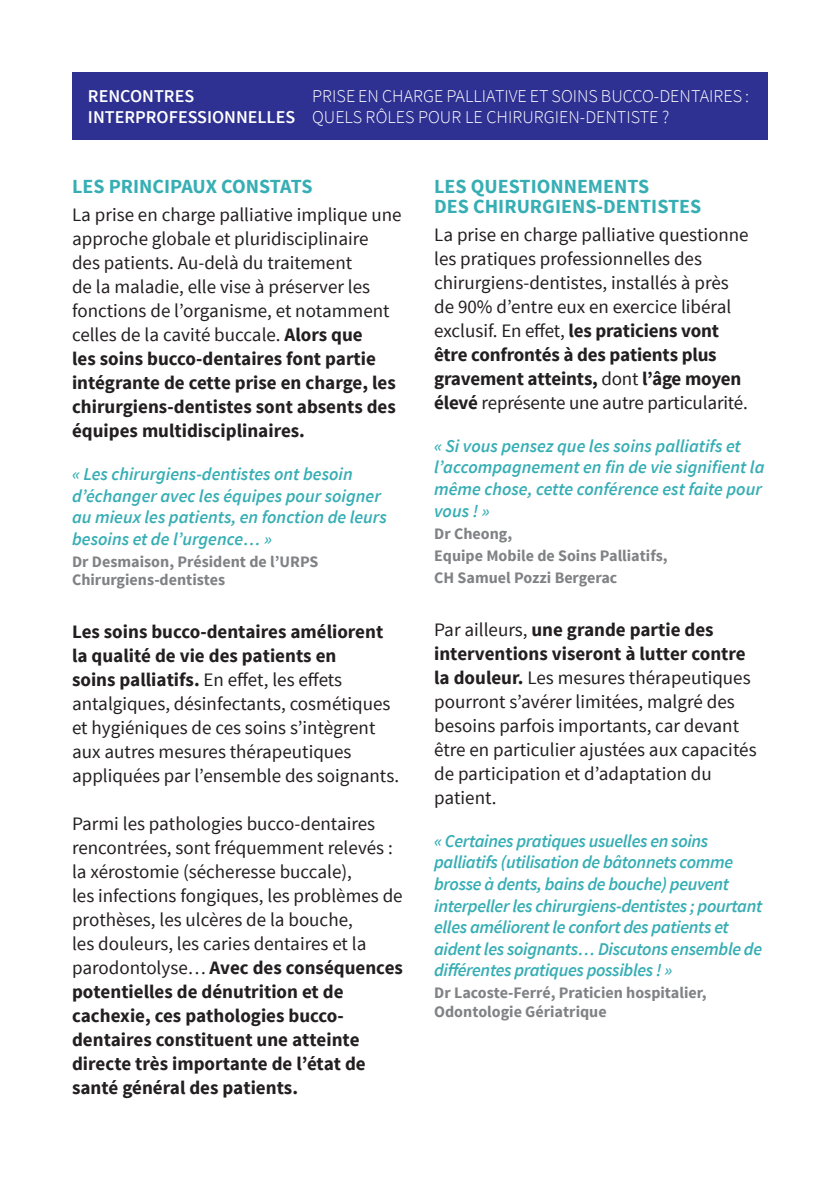
<style>
.page{position:relative;width:840px;height:1191px;background:#fff}
.page>*{position:absolute;margin:0;border:0;box-sizing:border-box;transform-origin:0 0}
.t1{font:700 20px/20px "Source Sans Pro";color:#36aeb4}
.t2{font:19px/24px "Source Sans Pro";color:#231f20}
.t3{font:italic 600 18px/21.6px "Source Sans Pro";letter-spacing:-.02em;color:#36aeb4}
.t4{font:italic 600 18px/21.6px "Source Sans Pro";color:#36aeb4}
.t5{font:300 18px/21.6px "Source Sans Pro";color:#fff}
.t6{font:600 18px/21.6px "Source Sans Pro";color:#fff}
.t7{font:700 16px/18px "Source Sans Pro";color:#808285}
.s1{font-weight:700}
</style>
<div class="page">
<div style="left:72px;top:72px;width:695px;height:67px;background:#2e3092"></div>
<p class="t6" style="left:88px;top:85px;width:209px">RENCONTRES<br>INTERPROFESSIONNELLES</p>
<p class="t5" style="left:312px;top:85px;width:438px">PRISE EN CHARGE PALLIATIVE ET SOINS BUCCO-DENTAIRES :<br>QUELS RÔLES POUR LE CHIRURGIEN-DENTISTE ?</p>
<p class="t1" style="left:72px;top:177px;width:242px">LES PRINCIPAUX CONSTATS</p>
<p class="t2" style="left:72px;top:203px;width:331px">La prise en charge palliative implique une approche globale et pluridisciplinaire<br>des patients. Au-delà du traitement<br>de la maladie, elle vise à préserver les fonctions de l’organisme, et notamment celles de la cavité buccale. <span class="s1">Alors que<br>les soins bucco-dentaires font partie intégrante de cette prise en charge, les chirurgiens-dentistes sont absents des équipes multidisciplinaires.</span></p>
<p class="t4" style="left:72px;top:463px;width:316px">« Les chirurgiens-dentistes ont besoin d’échanger avec les équipes pour soigner au mieux les patients, en fonction de leurs besoins et de l’urgence… »</p>
<p class="t7" style="left:72px;top:553px;width:248px">Dr Desmaison, Président de l’URPS<br>Chirurgiens-dentistes</p>
<p class="t2" style="left:72px;top:619px;width:328px"><span class="s1">Les soins bucco-dentaires améliorent la qualité de vie des patients en<br>soins palliatifs.</span> En effet, les effets antalgiques, désinfectants, cosmétiques et hygiéniques de ces soins s’intègrent aux autres mesures thérapeutiques appliquées par l’ensemble des soignants.</p>
<p class="t2" style="left:72px;top:811px;width:332px">Parmi les pathologies bucco-dentaires rencontrées, sont fréquemment relevés : la xérostomie (sécheresse buccale),<br>les infections fongiques, les problèmes de prothèses, les ulcères de la bouche,<br>les douleurs, les caries dentaires et la parodontolyse… <span class="s1">Avec des conséquences potentielles de dénutrition et de cachexie, ces pathologies bucco&shy;dentaires constituent une atteinte directe très importante de l’état de santé général des patients.</span></p>
<p class="t1" style="left:434px;top:177px;width:268px">LES QUESTIONNEMENTS<br>DES CHIRURGIENS-DENTISTES</p>
<p class="t2" style="left:434px;top:223px;width:316px">La prise en charge palliative questionne les pratiques professionnelles des chirurgiens-dentistes, installés à près de 90% d’entre eux en exercice libéral exclusif. En effet, <span class="s1">les praticiens vont être confrontés à des patients plus gravement atteints,</span> dont <span class="s1">l’âge moyen élevé</span> représente une autre particularité.</p>
<p class="t4" style="left:434px;top:435px;width:331px">« Si vous pensez que les soins palliatifs et l’accompagnement en fin de vie signifient la même chose, cette conférence est faite pour vous ! »</p>
<p class="t7" style="left:434px;top:523px;width:235px;line-height:22px">Dr Cheong,<br>Equipe Mobile de Soins Palliatifs,<br>CH Samuel Pozzi Bergerac</p>
<p class="t2" style="left:434px;top:617px;width:324px">Par ailleurs, <span class="s1">une grande partie des interventions viseront à lutter contre la douleur.</span> Les mesures thérapeutiques pourront s’avérer limitées, malgré des besoins parfois importants, car devant être en particulier ajustées aux capacités de participation et d’adaptation du patient.</p>
<p class="t3" style="left:434px;top:830px;width:329px">« Certaines pratiques usuelles en soins palliatifs (utilisation de bâtonnets comme brosse à dents, bains de bouche) peuvent interpeller les chirurgiens-dentistes ; pourtant elles améliorent le confort des patients et aident les soignants… Discutons ensemble de différentes pratiques possibles ! »</p>
<p class="t7" style="left:434px;top:984px;width:274px">Dr Lacoste-Ferré, Praticien hospitalier,<br>Odontologie Gériatrique</p>
</div>
